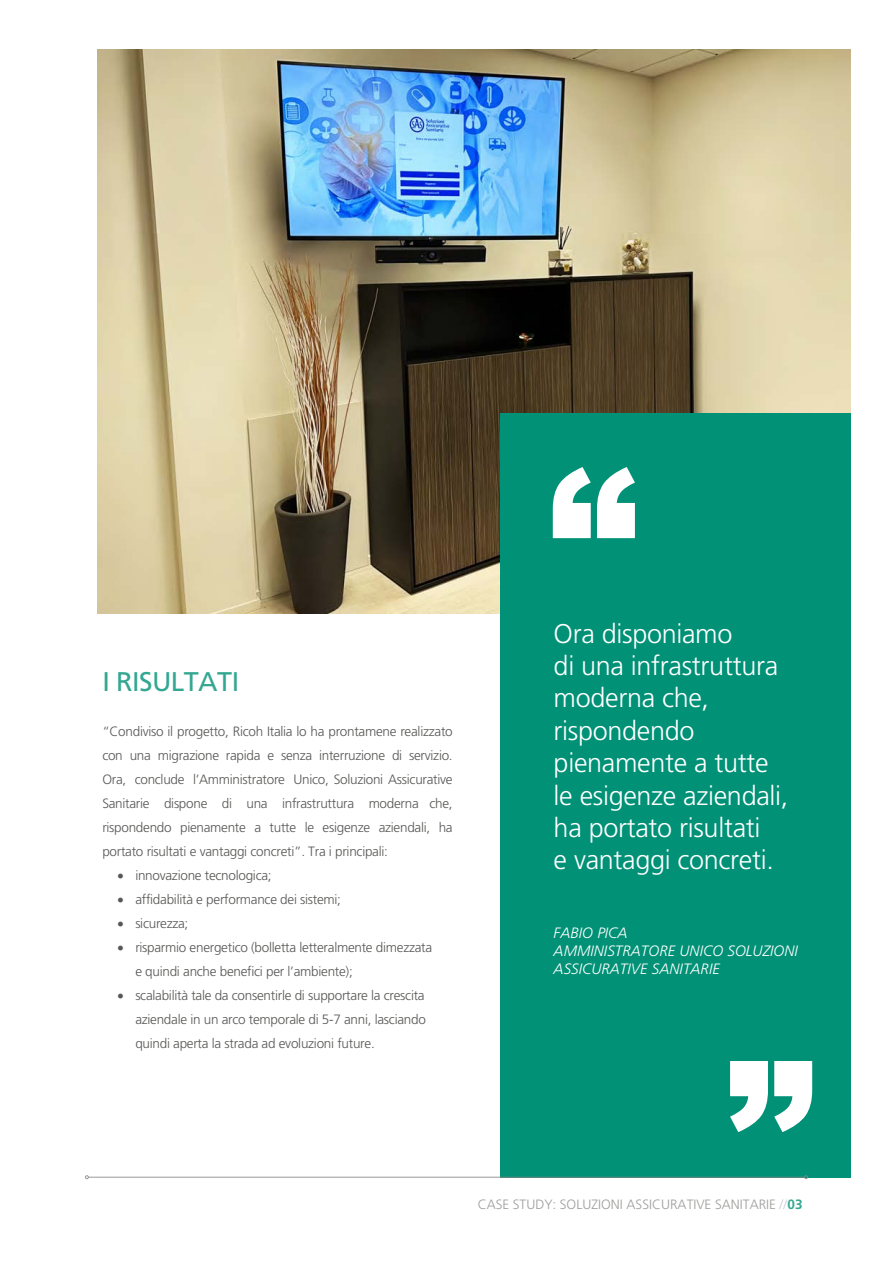
<style>
.page{position:relative;width:893px;height:1263px;background:#fff}
.page>*{position:absolute;margin:0;border:0;box-sizing:border-box;transform-origin:0 0}
.t1{font:300 27px/32.4px "Frutiger";letter-spacing:-.01em;color:#fff}
.t2{font:27px "Frutiger";letter-spacing:-.02em;color:#33a791}
.t3{font:italic 300 15px/18px "Frutiger";letter-spacing:.005em;color:#fff}
.t4{font:300 13.5px/24px "Frutiger";letter-spacing:-.02em;color:#575756;text-align:justify}
.t5{font:300 13.5px "Frutiger";color:#9d9d9c}
.s1{color:#c7ced2}
.s2{font-weight:700;color:#33a791}
</style>
<div class="page">
<img style="left:97px;top:50px;width:753px;height:564px">
<div style="left:500px;top:567px;width:350px;height:611px;background:#009176"></div>
<hr style="left:88px;top:1177px;width:716px;height:1px;background:#878787">
<svg style="left:85px;top:1175px;width:4px;height:4px"></svg>
<svg style="left:804px;top:1175px;width:4px;height:4px"></svg>
<div style="left:500px;top:414px;width:350px;height:153px;background:#009176"></div>
<svg style="left:553px;top:467px;width:82px;height:71px"></svg>
<svg style="left:730px;top:1061px;width:82px;height:71px"></svg>
<h1 class="t2" style="left:102px;top:666px;width:138px">I RISULTATI</h1>
<p class="t4" style="left:102px;top:719px;width:352px">“Condiviso il progetto, Ricoh Italia lo ha prontamene realizzato con una migrazione rapida e senza interruzione di servizio.<br>Ora, conclude l’Amministratore Unico, Soluzioni Assicurative Sanitarie dispone di una infrastruttura moderna che, rispondendo pienamente a tutte le esigenze aziendali, ha portato risultati e vantaggi concreti”. Tra i principali:</p>
<p class="t4" style="left:117px;top:863px;width:156px">• innovazione tecnologica;</p>
<p class="t4" style="left:117px;top:887px;width:225px">• affidabilità e performance dei sistemi;</p>
<p class="t4" style="left:117px;top:911px;width:73px">• sicurezza;</p>
<p class="t4" style="left:135px;top:935px;width:298px;text-indent:-18px">• risparmio energetico (bolletta letteralmente dimezzata e quindi anche benefici per l’ambiente);</p>
<p class="t4" style="left:135px;top:983px;width:292px;text-indent:-18px">• scalabilità tale da consentirle di supportare la crescita aziendale in un arco temporale di 5-7 anni, lasciando quindi aperta la strada ad evoluzioni future.</p>
<h1 class="t1" style="left:554px;top:617px;width:236px">Ora disponiamo<br>di una infrastruttura moderna che, rispondendo pienamente a tutte le esigenze aziendali, ha portato risultati<br>e vantaggi concreti.</h1>
<p class="t3" style="left:554px;top:924px;width:246px">FABIO PICA<br>AMMINISTRATORE UNICO SOLUZIONI<br>ASSICURATIVE SANITARIE</p>
<p class="t5" style="left:478px;top:1197px;width:326px">CASE STUDY: SOLUZIONI ASSICURATIVE SANITARIE <span class="s1">//</span><span class="s2">03</span></p>
</div>
